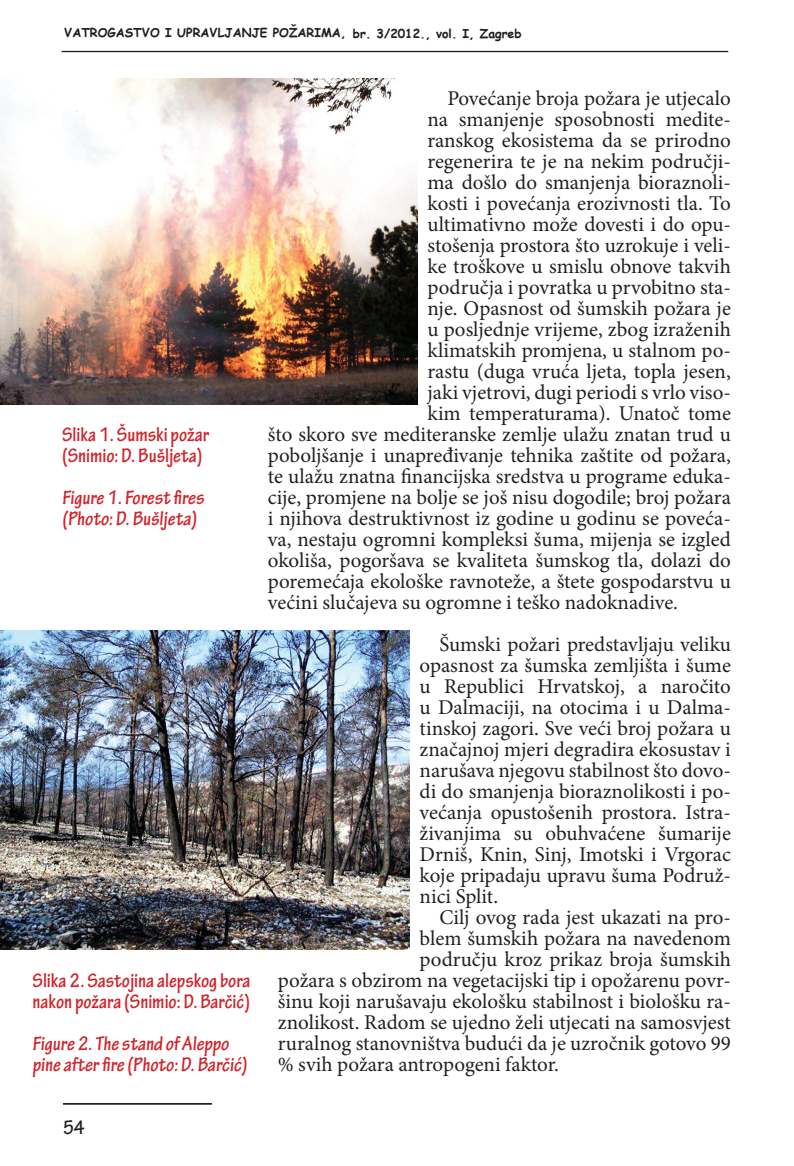
<style>
.page{position:relative;width:794px;height:1166px;background:#fff}
.page>*{position:absolute;margin:0;border:0;box-sizing:border-box;transform-origin:0 0}
.t1{font:21px/21px "Minion Pro";color:#231f20;text-align:justify}
.t2{font:700 condensed 21px/21px "Tekton Pro";color:#d1232a}
.t3{font:700 condensed 21px "Tekton Pro";color:#231f20}
.t4{font:700 12.25px "Comic Sans MS";color:#231f20}
</style>
<div class="page">
<hr style="left:63px;top:1103px;width:149px;height:1px;background:#231f20">
<hr style="left:62px;top:51px;width:666px;height:1px;background:#231f20">
<img style="left:0;top:79px;width:417px;height:325px">
<img style="left:0;top:630px;width:410px;height:319px">
<p class="t4" style="left:64px;top:24px;width:459px">VATROGASTVO I UPRAVLJANJE POŽARIMA, br. 3/2012., vol. I, Zagreb</p>
<p class="t2" style="left:62px;top:424px;width:149px">Slika 1. Šumski požar (Snimio: D. Bušljeta)</p>
<p class="t2" style="left:62px;top:487px;width:146px">Figure 1. Forest fires (Photo:D. Bušljeta)</p>
<p class="t2" style="left:33px;top:970px;width:220px">Slika 2. Sastojina alepskog bora nakon požara (Snimio: D. Barčić)</p>
<p class="t2" style="left:33px;top:1033px;width:218px">Figure 2. The stand of Aleppo pine after fire (Photo:D. Barčić)</p>
<p class="t3" style="left:63px;top:1115px;width:23px">54</p>
<p class="t1" style="left:447px;top:88px;width:285px">Povećanje broja požara je utjecalo</p>
<p class="t1" style="left:427px;top:109px;width:305px">na smanjenje sposobnosti medite-</p>
<p class="t1" style="left:427px;top:130px;width:305px">ranskog ekosistema da se prirodno</p>
<p class="t1" style="left:427px;top:151px;width:305px">regenerira te je na nekim područji-</p>
<p class="t1" style="left:427px;top:172px;width:305px">ma došlo do smanjenja bioraznoli-</p>
<p class="t1" style="left:427px;top:193px;width:305px">kosti i povećanja erozivnosti tla. To</p>
<p class="t1" style="left:427px;top:214px;width:305px">ultimativno može dovesti i do opu-</p>
<p class="t1" style="left:427px;top:235px;width:305px">stošenja prostora što uzrokuje i veli-</p>
<p class="t1" style="left:427px;top:256px;width:305px">ke troškove u smislu obnove takvih</p>
<p class="t1" style="left:427px;top:277px;width:305px">područja i povratka u prvobitno sta-</p>
<p class="t1" style="left:427px;top:298px;width:305px">nje. Opasnost od šumskih požara je</p>
<p class="t1" style="left:427px;top:319px;width:305px">u posljednje vrijeme, zbog izraženih</p>
<p class="t1" style="left:427px;top:340px;width:305px">klimatskih promjena, u stalnom po-</p>
<p class="t1" style="left:427px;top:361px;width:305px">rastu (duga vruća ljeta, topla jesen,</p>
<p class="t1" style="left:427px;top:382px;width:305px">jaki vjetrovi, dugi periodi s vrlo viso-</p>
<p class="t1" style="left:427px;top:403px;width:305px">kim temperaturama). Unatoč tome</p>
<p class="t1" style="left:268px;top:424px;width:464px">što skoro sve mediteranske zemlje ulažu znatan trud u</p>
<p class="t1" style="left:268px;top:445px;width:464px">poboljšanje i unapređivanje tehnika zaštite od požara,</p>
<p class="t1" style="left:268px;top:466px;width:464px">te ulažu znatna financijska sredstva u programe eduka-</p>
<p class="t1" style="left:268px;top:487px;width:464px">cije, promjene na bolje se još nisu dogodile; broj požara</p>
<p class="t1" style="left:268px;top:508px;width:464px">i njihova destruktivnost iz godine u godinu se poveća-</p>
<p class="t1" style="left:268px;top:529px;width:464px">va, nestaju ogromni kompleksi šuma, mijenja se izgled</p>
<p class="t1" style="left:268px;top:550px;width:464px">okoliša, pogoršava se kvaliteta šumskog tla, dolazi do</p>
<p class="t1" style="left:268px;top:571px;width:465px">poremećaja ekološke ravnoteže, a štete gospodarstvu u</p>
<p class="t1" style="left:268px;top:592px;width:411px">većini slučajeva su ogromne i teško nadoknadive.</p>
<p class="t1" style="left:419px;top:634px;width:313px;text-indent:20px">Šumski požari predstavljaju veliku opasnost za šumska zemljišta i šume u Republici Hrvatskoj, a naročito u Dalmaciji, na otocima i u Dalma&shy;tinskoj zagori. Sve veći broj požara u značajnoj mjeri degradira ekosustav i narušava njegovu stabilnost što dovo&shy;di do smanjenja bioraznolikosti i po&shy;većanja opustošenih prostora. Istra&shy;živanjima su obuhvaćene šumarije Drniš, Knin, Sinj, Imotski i Vrgorac koje pripadaju upravu šuma Podruž&shy;nici Split.</p>
<p class="t1" style="left:439px;top:907px;width:293px">Cilj ovog rada jest ukazati na pro-</p>
<p class="t1" style="left:419px;top:928px;width:313px">blem šumskih požara na navedenom</p>
<p class="t1" style="left:419px;top:949px;width:313px">području kroz prikaz broja šumskih</p>
<p class="t1" style="left:278px;top:970px;width:454px">požara s obzirom na vegetacijski tip i opožarenu povr-</p>
<p class="t1" style="left:278px;top:991px;width:454px">šinu koji narušavaju ekološku stabilnost i biološku ra-</p>
<p class="t1" style="left:278px;top:1012px;width:454px">znolikost. Radom se ujedno želi utjecati na samosvjest</p>
<p class="t1" style="left:278px;top:1033px;width:454px">ruralnog stanovništva budući da je uzročnik gotovo 99</p>
<p class="t1" style="left:278px;top:1054px;width:283px">% svih požara antropogeni faktor.</p>
</div>
